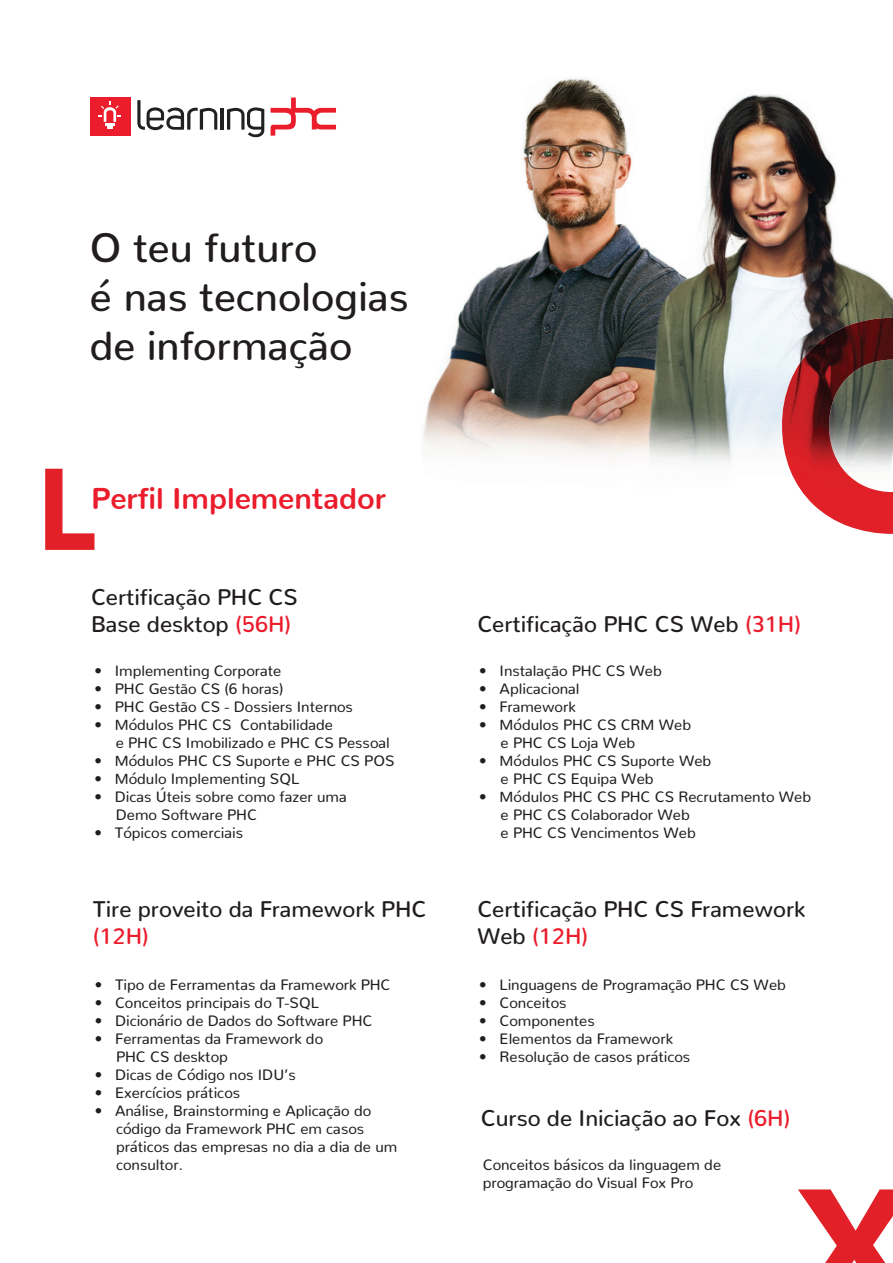
<style>
.page{position:relative;width:893px;height:1263px;background:#fff}
.page>*{position:absolute;margin:0;border:0;box-sizing:border-box;transform-origin:0 0}
.t1{font:500 40.5px/48.6px "Nunito";color:#211d1e}
.t2{font:700 30px "Nunito";color:#eb1c2b}
.t3{font:500 22.5px/27px "Nunito";color:#211d1e}
.t4{font:500 22.5px "Nunito";color:#eb1c2b}
.t5{font:15px/18px "Nunito";color:#211d1e}
.s1{color:#eb1c2b}
</style>
<div class="page">
<img style="left:423px;top:78px;width:470px;height:385px">
<svg style="left:137px;top:100px;width:80px;height:30px"></svg>
<hr style="left:220px;top:108px;width:4px;height:22px;background:#212121">
<svg style="left:227px;top:107px;width:37px;height:30px"></svg>
<svg style="left:271px;top:98px;width:65px;height:38px"></svg>
<div style="left:90px;top:97px;width:40px;height:38px;background:#eb1c2b"></div>
<svg style="left:99px;top:102px;width:22px;height:27px"></svg>
<img style="left:782px;top:318px;width:111px;height:216px">
<svg style="left:45px;top:469px;width:49px;height:81px"></svg>
<svg style="left:798px;top:1189px;width:95px;height:74px"></svg>
<h1 class="t1" style="left:90px;top:219px;width:320px">O teu futuro<br>é nas tecnologias de informação</h1>
<h2 class="t2" style="left:91px;top:472px;width:297px">Perfil Implementador</h2>
<h3 class="t3" style="left:91px;top:581px;width:208px">Certificação PHC CS<br>Base desktop <span class="s1">(56H)</span></h3>
<p class="t5" style="left:94px;top:660px;width:188px">• Implementing Corporate</p>
<p class="t5" style="left:94px;top:678px;width:191px">• PHC Gestão CS (6 horas)</p>
<p class="t5" style="left:94px;top:696px;width:260px">• PHC Gestão CS - Dossiers Internos</p>
<p class="t5" style="left:116px;top:714px;width:275px;text-indent:-21px">• Módulos PHC CS Contabilidade<br>e PHC CS Imobilizado e PHC CS Pessoal</p>
<p class="t5" style="left:94px;top:750px;width:301px">• Módulos PHC CS Suporte e PHC CS POS</p>
<p class="t5" style="left:94px;top:768px;width:206px">• Módulo Implementing SQL</p>
<p class="t5" style="left:116px;top:786px;width:233px;text-indent:-21px">• Dicas Úteis sobre como fazer uma<br>Demo Software PHC</p>
<p class="t5" style="left:94px;top:822px;width:150px">• Tópicos comerciais</p>
<h3 class="t3" style="left:477px;top:608px;width:325px">Certificação PHC CS Web <span class="s1">(31H)</span></h3>
<p class="t5" style="left:479px;top:660px;width:184px">• Instalação PHC CS Web</p>
<p class="t5" style="left:479px;top:678px;width:102px">• Aplicacional</p>
<p class="t5" style="left:479px;top:696px;width:98px">• Framework</p>
<p class="t5" style="left:501px;top:714px;width:192px;text-indent:-21px">• Módulos PHC CS CRM Web e PHC CS Loja Web</p>
<p class="t5" style="left:501px;top:750px;width:212px;text-indent:-21px">• Módulos PHC CS Suporte Web e PHC CS Equipa Web</p>
<p class="t5" style="left:501px;top:786px;width:312px;text-indent:-21px">• Módulos PHC CS PHC CS Recrutamento Web e PHC CS Colaborador Web<br>e PHC CS Vencimentos Web</p>
<h3 class="t3" style="left:93px;top:893px;width:335px">Tire proveito da Framework PHC</h3>
<h3 class="t4" style="left:93px;top:916px;width:58px">(12H)</h3>
<p class="t5" style="left:95px;top:974px;width:297px">• Tipo de Ferramentas da Framework PHC</p>
<p class="t5" style="left:95px;top:992px;width:226px">• Conceitos principais do T-SQL</p>
<p class="t5" style="left:95px;top:1010px;width:279px">• Dicionário de Dados do Software PHC</p>
<p class="t5" style="left:116px;top:1028px;width:209px;text-indent:-21px">• Ferramentas da Framework do<br>PHC CS desktop</p>
<p class="t5" style="left:95px;top:1064px;width:203px">• Dicas de Código nos IDU’s</p>
<p class="t5" style="left:95px;top:1082px;width:147px">• Exercícios práticos</p>
<p class="t5" style="left:116px;top:1100px;width:283px;text-indent:-21px">• Análise, Brainstorming e Aplicação do código da Framework PHC em casos práticos das empresas no dia a dia de um consultor.</p>
<h3 class="t3" style="left:481px;top:1102px;width:311px">Curso de Iniciação ao Fox <span class="s1">(6H)</span></h3>
<h3 class="t3" style="left:477px;top:893px;width:330px">Certificação PHC CS Framework<br>Web <span class="s1">(12H)</span></h3>
<p class="t5" style="left:479px;top:974px;width:308px">• Linguagens de Programação PHC CS Web</p>
<p class="t5" style="left:479px;top:992px;width:89px">• Conceitos</p>
<p class="t5" style="left:479px;top:1010px;width:117px">• Componentes</p>
<p class="t5" style="left:479px;top:1028px;width:195px">• Elementos da Framework</p>
<p class="t5" style="left:479px;top:1046px;width:212px">• Resolução de casos práticos</p>
<p class="t5" style="left:483px;top:1154px;width:240px">Conceitos básicos da linguagem de programação do Visual Fox Pro</p>
</div>
